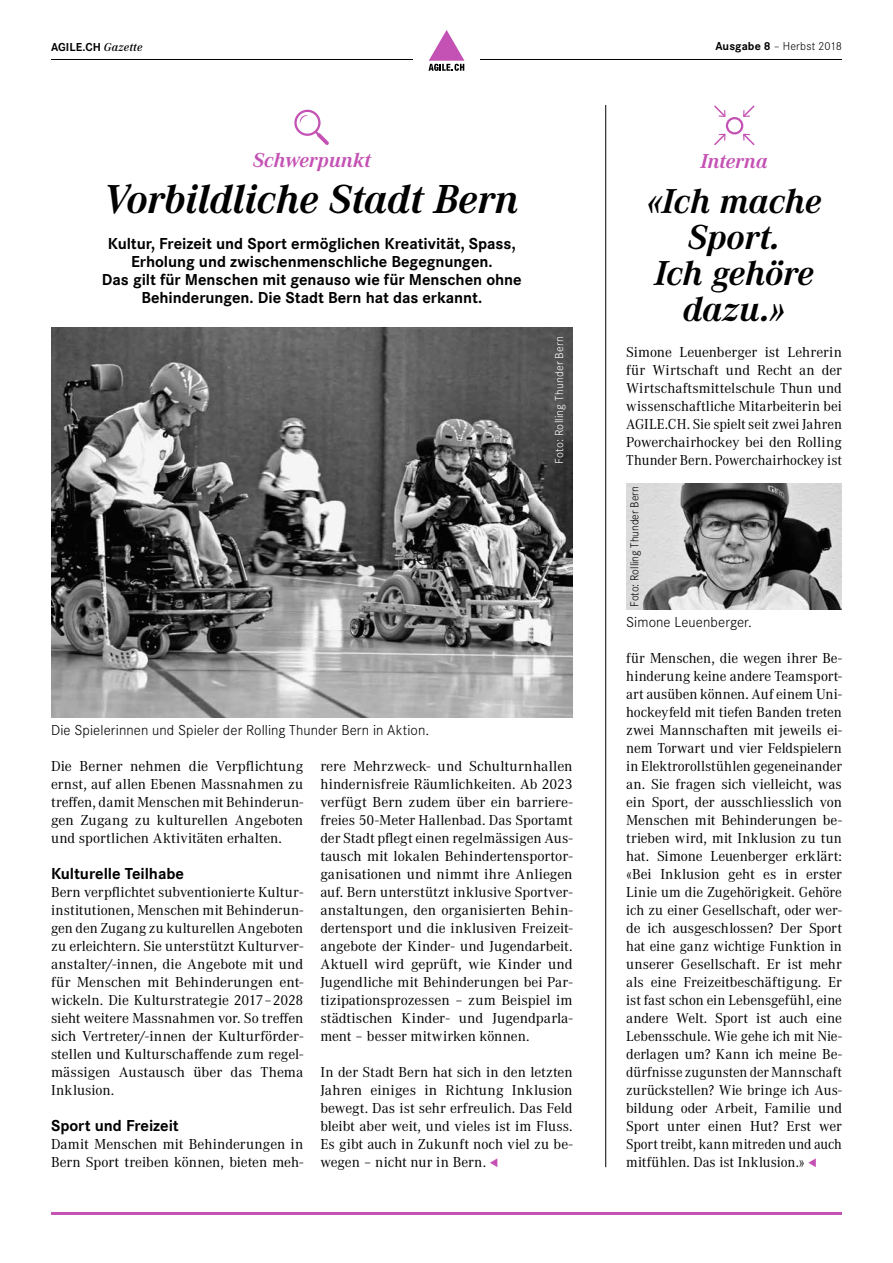
<style>
.page{position:relative;width:893px;height:1263px;background:#fff}
.page>*{position:absolute;margin:0;border:0;box-sizing:border-box;transform-origin:0 0}
.t1{font:italic 700 42px "Corporate A";letter-spacing:-.01em;color:#000}
.t2{font:italic 700 36px/36px "Corporate A";letter-spacing:-.005em;color:#000;text-align:center}
.t3{font:italic 700 21px "Corporate A";letter-spacing:-.005em;color:#c452b4}
.t4{font:700 16.5px/18px "Corporate S";letter-spacing:-.005em;color:#000;text-align:center}
.t5{font:15px/18px "Corporate A";color:#000;text-align:justify}
.t6{font:300 15px "Corporate S";letter-spacing:.005em;color:#000}
.t7{font:300 12px "Corporate S";letter-spacing:.005em;color:#000}
.t8{font:300 12px "Corporate S";letter-spacing:.015em;color:#fff}
.t9{font:700 12px "Corporate S";letter-spacing:.005em;color:#000}
.s1{font-family:"Corporate A";font-weight:600;font-style:italic}
.s2{font-weight:700}
</style>
<div class="page">
<img style="left:51px;top:327px;width:522px;height:390px">
<svg style="left:490px;top:1158px;width:7px;height:9px"></svg>
<svg style="left:714px;top:133px;width:12px;height:12px"></svg>
<svg style="left:714px;top:105px;width:12px;height:12px"></svg>
<svg style="left:743px;top:105px;width:12px;height:12px"></svg>
<svg style="left:743px;top:133px;width:12px;height:12px"></svg>
<div style="left:726px;top:117px;width:17px;height:17px;border:2px solid #c452b4;border-radius:50%"></div>
<hr style="left:605px;top:105px;width:1px;height:1062px;background:#000">
<hr style="left:51px;top:1212px;width:791px;height:3px;background:#c452b4">
<hr style="left:51px;top:59px;width:791px;height:1px;background:#000">
<div style="left:413px;top:30px;width:67px;height:42px;background:#fff"></div>
<svg style="left:428px;top:30px;width:36px;height:41px"></svg>
<img style="left:626px;top:483px;width:216px;height:126px">
<svg style="left:294px;top:110px;width:35px;height:35px"></svg>
<svg style="left:808px;top:1158px;width:8px;height:9px"></svg>
<p class="t9" style="left:51px;top:39px;width:93px">AGILE.CH <span class="s1">Gazette</span></p>
<p class="t7" style="left:715px;top:39px;width:128px"><span class="s2">Ausgabe 8</span> – Herbst 2018</p>
<h3 class="t3" style="left:253px;top:148px;width:120px">Schwerpunkt</h3>
<h1 class="t1" style="left:105px;top:175px;width:416px">Vorbildliche Stadt Bern</h1>
<p class="t4" style="left:102px;top:234px;width:421px">Kultur, Freizeit und Sport ermöglichen Kreativität, Spass, Erholung und zwischenmenschliche Begegnungen.<br>Das gilt für Menschen mit genauso wie für Menschen ohne Behinderungen. Die Stadt Bern hat das erkannt.</p>
<p class="t8" style="left:551px;top:464px;width:129px;rotate:-90deg">Foto: Rolling Thunder Bern</p>
<p class="t6" style="left:51px;top:720px;width:380px">Die Spielerinnen und Spieler der Rolling Thunder Bern in Aktion.</p>
<p class="t5" style="left:51px;top:757px;width:254px">Die Berner nehmen die Verpflichtung ernst, auf allen Ebenen Massnahmen zu treffen, damit Menschen mit Behinderun&shy;gen Zugang zu kulturellen Angeboten und sportlichen Aktivitäten erhalten.</p>
<p class="t4" style="left:51px;top:864px;width:134px">Kulturelle Teilhabe</p>
<p class="t5" style="left:51px;top:883px;width:254px">Bern verpflichtet subventionierte Kultur&shy;institutionen, Menschen mit Behinderun&shy;gen den Zugang zu kulturellen Angeboten zu erleichtern. Sie unterstützt Kulturver&shy;anstalter/-innen, die Angebote mit und für Menschen mit Behinderungen ent&shy;wickeln. Die Kulturstrategie 2017–2028 sieht weitere Massnahmen vor. So treffen sich Vertreter/-innen der Kulturförder&shy;stellen und Kulturschaffende zum regel&shy;mässigen Austausch über das Thema Inklusion.</p>
<p class="t4" style="left:51px;top:1116px;width:129px">Sport und Freizeit</p>
<p class="t5" style="left:51px;top:1135px;width:254px">Damit Menschen mit Behinderungen in<br>Bern Sport treiben können, bieten meh-</p>
<p class="t5" style="left:320px;top:757px;width:254px">rere Mehrzweck- und Schulturnhallen hindernisfreie Räumlichkeiten. Ab 2023 verfügt Bern zudem über ein barriere&shy;freies 50-Meter Hallenbad. Das Sportamt der Stadt pflegt einen regelmässigen Aus&shy;tausch mit lokalen Behindertensportor&shy;ganisationen und nimmt ihre Anliegen auf. Bern unterstützt inklusive Sportver&shy;anstaltungen, den organisierten Behin&shy;dertensport und die inklusiven Freizeit&shy;angebote der Kinder- und Jugendarbeit.<br>Aktuell wird geprüft, wie Kinder und Jugendliche mit Behinderungen bei Par&shy;tizipationsprozessen – zum Beispiel im städtischen Kinder- und Jugendparla&shy;ment – besser mitwirken können.</p>
<p class="t5" style="left:320px;top:1063px;width:254px">In der Stadt Bern hat sich in den letzten Jahren einiges in Richtung Inklusion bewegt. Das ist sehr erfreulich. Das Feld bleibt aber weit, und vieles ist im Fluss.<br>Es gibt auch in Zukunft noch viel zu be&shy;wegen – nicht nur in Bern.</p>
<h3 class="t3" style="left:700px;top:149px;width:69px">Interna</h3>
<h2 class="t2" style="left:647px;top:184px;width:176px">«Ich mache<br>Sport.<br>Ich gehöre dazu.»</h2>
<p class="t5" style="left:626px;top:343px;width:217px">Simone Leuenberger ist Lehrerin für Wirtschaft und Recht an der Wirtschaftsmittelschule Thun und wissenschaftliche Mitarbeiterin bei AGILE.CH. Sie spielt seit zwei Jahren Powerchairhockey bei den Rolling Thunder Bern. Powerchairhockey ist</p>
<p class="t7" style="left:627px;top:607px;width:122px;rotate:-90deg">Foto: Rolling Thunder Bern</p>
<p class="t6" style="left:626px;top:612px;width:127px">Simone Leuenberger.</p>
<p class="t5" style="left:626px;top:649px;width:217px">für Menschen, die wegen ihrer Be&shy;hinderung keine andere Teamsport&shy;art ausüben können. Auf einem Uni&shy;hockeyfeld mit tiefen Banden treten zwei Mannschaften mit jeweils ei&shy;nem Torwart und vier Feldspielern in Elektrorollstühlen gegeneinander an. Sie fragen sich vielleicht, was ein Sport, der ausschliesslich von Menschen mit Behinderungen be&shy;trieben wird, mit Inklusion zu tun hat. Simone Leuenberger erklärt: «Bei Inklusion geht es in erster Linie um die Zugehörigkeit. Gehöre ich zu einer Gesellschaft, oder wer&shy;de ich ausgeschlossen? Der Sport hat eine ganz wichtige Funktion in unserer Gesellschaft. Er ist mehr als eine Freizeitbeschäftigung. Er ist fast schon ein Lebensgefühl, eine andere Welt. Sport ist auch eine Lebensschule. Wie gehe ich mit Nie&shy;derlagen um? Kann ich meine Be&shy;dürfnisse zugunsten der Mannschaft zurückstellen? Wie bringe ich Aus&shy;bildung oder Arbeit, Familie und Sport unter einen Hut? Erst wer Sport treibt, kann mitreden und auch mitfühlen. Das ist Inklusion.»</p>
</div>
